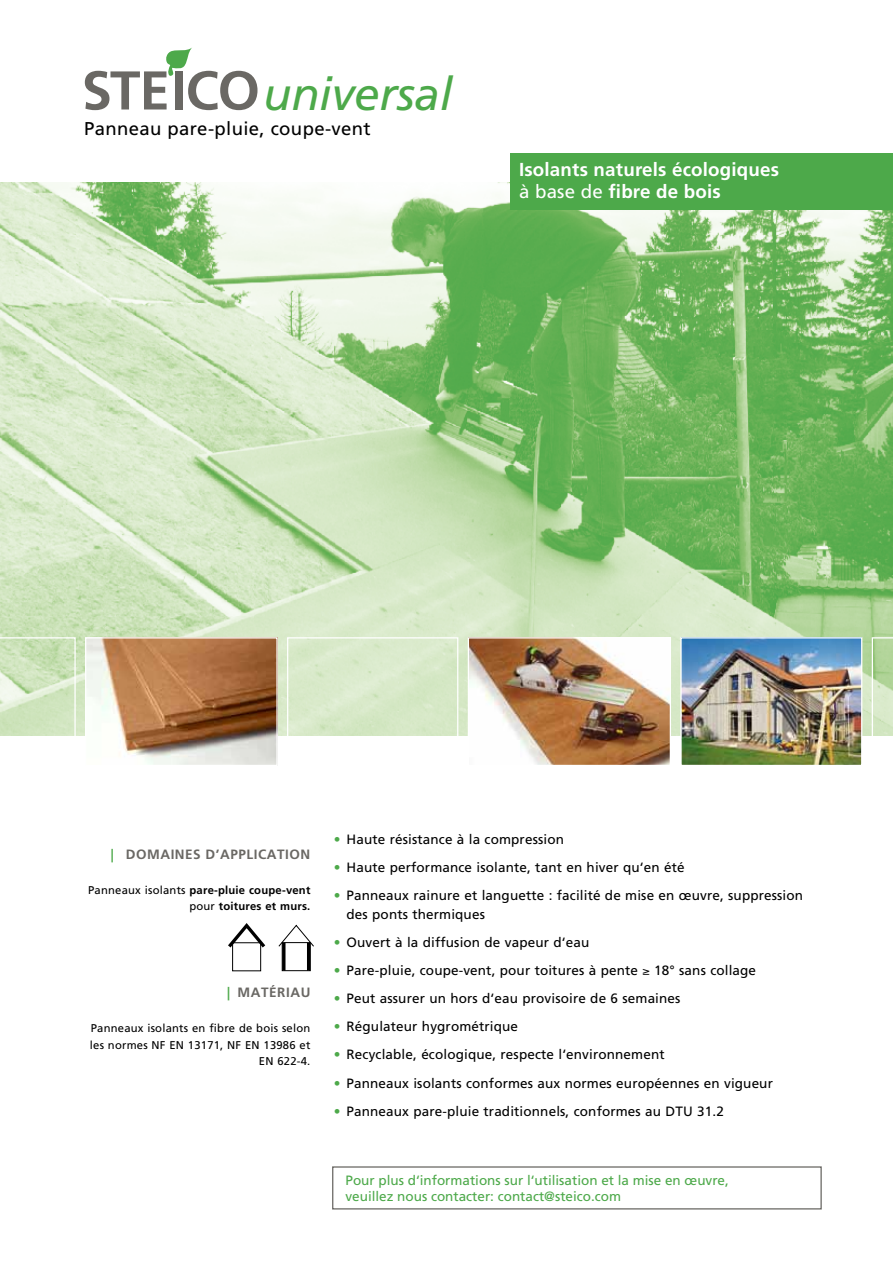
<style>
.page{position:relative;width:893px;height:1263px;background:#fff}
.page>*{position:absolute;margin:0;border:0;box-sizing:border-box;transform-origin:0 0}
.t1{font:italic 46.2px "Frutiger";letter-spacing:-.01em;color:#4da94a}
.t2{font:700 18.75px/22.5px "Frutiger";letter-spacing:.01em;color:#fff}
.t3{font:18.6px "Frutiger";letter-spacing:.02em;color:#000}
.t4{font:13.5px/18.8px "Frutiger";letter-spacing:.01em;color:#000}
.t5{font:13.5px/16.2px "Frutiger";color:#4da94a}
.t6{font:700 13.5px "Frutiger";letter-spacing:.04em;color:#6a6864}
.t7{font:11.25px/16.5px "Frutiger";letter-spacing:.02em;color:#000;text-align:right}
.t8{font:700 11.25px/16.5px "Frutiger";letter-spacing:.02em;color:#000;text-align:right}
.s1{font-weight:400}
.s2{color:#4da94a}
.s3{font-weight:700;color:#4da94a}
</style>
<div class="page">
<img style="left:0;top:183px;width:893px;height:553px">
<div style="left:510px;top:153px;width:383px;height:57px;background:#4da94a"></div>
<svg style="left:85px;top:47px;width:172px;height:63px"></svg>
<img style="left:87px;top:639px;width:189px;height:125px">
<div style="left:85px;top:637px;width:193px;height:129px;border:1px solid #fff"></div>
<div style="left:287px;top:637px;width:171px;height:129px;border:1px solid #fff"></div>
<svg style="left:0;top:637px;width:76px;height:99px;background:#d1e5c0"></svg>
<svg style="left:872px;top:637px;width:21px;height:99px;background:#c7e0b4"></svg>
<img style="left:470px;top:639px;width:199px;height:125px">
<div style="left:468px;top:637px;width:203px;height:129px;border:1px solid #fff"></div>
<img style="left:682px;top:639px;width:178px;height:125px">
<div style="left:680px;top:637px;width:182px;height:129px;border:1px solid #fff"></div>
<div style="left:332px;top:1166px;width:490px;height:43px;border:1px solid #6a6864"></div>
<div style="left:282px;top:942px;width:29px;height:29px;border:1px solid #000"></div>
<svg style="left:278px;top:924px;width:36px;height:23px"></svg>
<hr style="left:282px;top:942px;width:3px;height:29px;background:#000">
<hr style="left:307px;top:942px;width:3px;height:29px;background:#000">
<div style="left:232px;top:942px;width:29px;height:29px;border:1px solid #000"></div>
<svg style="left:228px;top:923px;width:38px;height:28px"></svg>
<h1 class="t1" style="left:264px;top:67px;width:190px">universal</h1>
<h3 class="t3" style="left:84px;top:118px;width:288px">Panneau pare-pluie, coupe-vent</h3>
<h2 class="t2" style="left:519px;top:158px;width:262px">Isolants naturels écologiques <span class="s1">à base de</span> fibre de bois</h2>
<p class="t6" style="left:111px;top:846px;width:201px"><span class="s2">|</span> DOMAINES D’APPLICATION</p>
<p class="t8" style="left:88px;top:882px;width:224px"><span class="s1">Panneaux isolants</span> pare-pluie coupe-vent <span class="s1">pour</span> toitures et murs.</p>
<p class="t6" style="left:227px;top:985px;width:22px"><span class="s2">|</span> mat</p>
<p class="t6" style="left:269px;top:985px;width:43px">ériau</p>
<p class="t7" style="left:90px;top:1020px;width:222px">Panneaux isolants en fibre de bois selon les normes NF EN 13171, NF EN 13986 et<br>EN 622-4.</p>
<p class="t4" style="left:334px;top:830px;width:232px"><span class="s3">•</span> Haute résistance à la compression</p>
<p class="t4" style="left:334px;top:858px;width:352px"><span class="s3">•</span> Haute performance isolante, tant en hiver qu‘en été</p>
<p class="t4" style="left:347px;top:886px;width:458px;text-indent:-13px"><span class="s3">•</span> Panneaux rainure et languette : facilité de mise en œuvre, suppression des ponts thermiques</p>
<p class="t4" style="left:334px;top:933px;width:257px"><span class="s3">•</span> Ouvert à la diffusion de vapeur d‘eau</p>
<p class="t4" style="left:334px;top:961px;width:424px"><span class="s3">•</span> Pare-pluie, coupe-vent, pour toitures à pente ≥ 18° sans collage</p>
<p class="t4" style="left:334px;top:989px;width:348px"><span class="s3">•</span> Peut assurer un hors d‘eau provisoire de 6 semaines</p>
<p class="t4" style="left:334px;top:1017px;width:186px"><span class="s3">•</span> Régulateur hygrométrique</p>
<p class="t4" style="left:334px;top:1045px;width:332px"><span class="s3">•</span> Recyclable, écologique, respecte l‘environnement</p>
<p class="t4" style="left:334px;top:1073px;width:441px"><span class="s3">•</span> Panneaux isolants conformes aux normes européennes en vigueur</p>
<p class="t4" style="left:334px;top:1102px;width:392px"><span class="s3">•</span> Panneaux pare-pluie traditionnels, conformes au DTU 31.2</p>
<p class="t5" style="left:345px;top:1172px;width:385px">Pour plus d‘informations sur l‘utilisation et la mise en œuvre, veuillez nous contacter: contact@steico.com</p>
</div>
